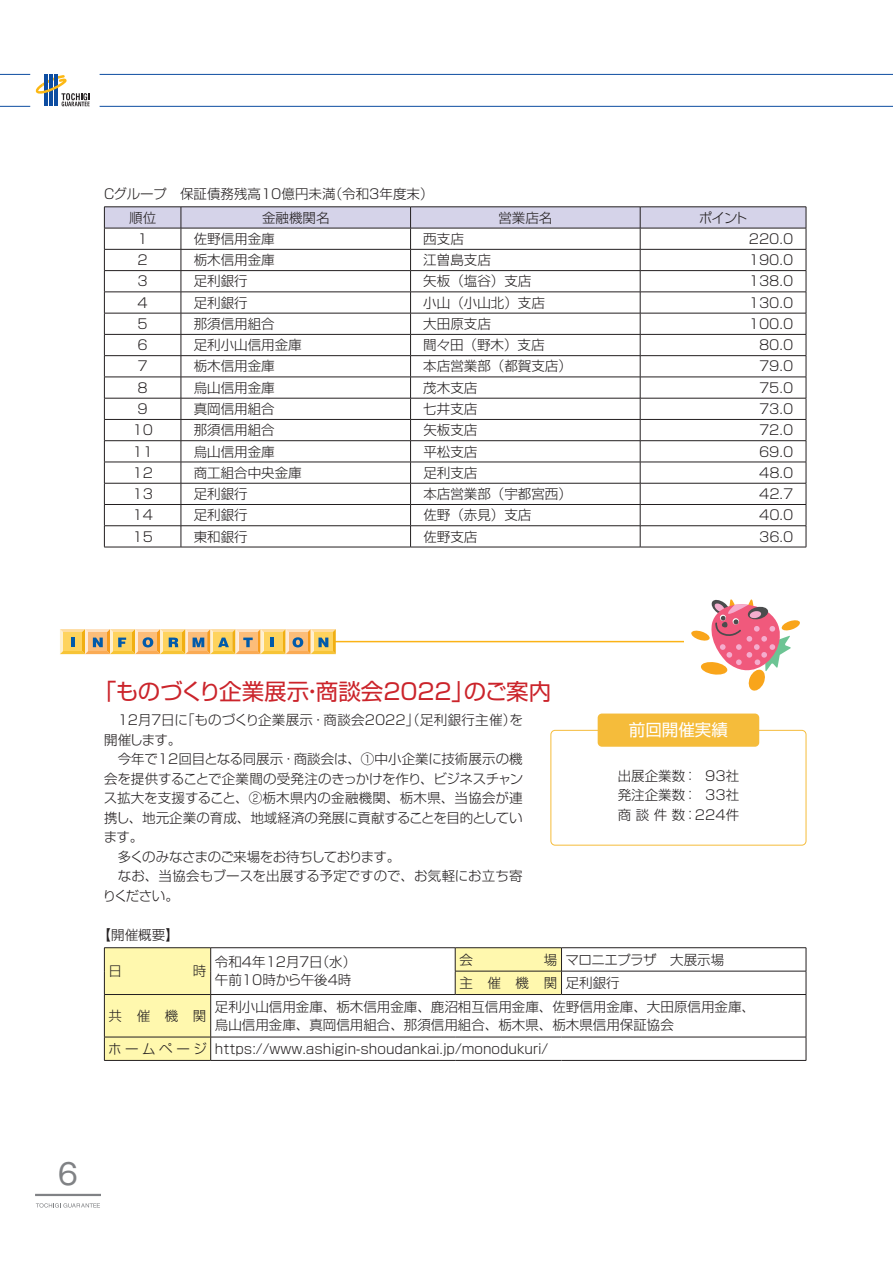
<style>
.page{position:relative;width:893px;height:1263px;background:#fff}
.page>*{position:absolute;margin:0;border:0;box-sizing:border-box;transform-origin:0 0}
.t1{font:28.65px "Gothic MB101 Pr 6";color:#808285}
.t2{font:22.5px "Shin Go Pr 6";color:#cb242b}
.t3{font:16.5px "Shin Go Pr 6";color:#fff}
.t4{font:300 13.5px/19.5px "Shin Go Pr 6";color:#231f20}
</style>
<div class="page">
<hr style="left:100px;top:106px;width:793px;height:1px;background:#0d4da1">
<hr style="left:100px;top:74px;width:793px;height:1px;background:#0d4da1">
<hr style="left:44px;top:74px;width:4px;height:32px;background:#0d4da1">
<hr style="left:49px;top:74px;width:4px;height:32px;background:#0d4da1">
<hr style="left:54px;top:74px;width:3px;height:32px;background:#0d4da1">
<svg style="left:35px;top:75px;width:55px;height:31px"></svg>
<hr style="left:0;top:106px;width:30px;height:1px;background:#0d4da1">
<hr style="left:0;top:74px;width:30px;height:1px;background:#0d4da1">
<svg style="left:104px;top:207px;width:703px;height:340px"></svg>
<hr style="left:104px;top:547px;width:77px;height:1px;background:#231f20">
<hr style="left:181px;top:547px;width:230px;height:1px;background:#231f20">
<hr style="left:411px;top:547px;width:229px;height:1px;background:#231f20">
<hr style="left:640px;top:547px;width:166px;height:1px;background:#231f20">
<hr style="left:334px;top:641px;width:468px;height:1px;background:#fbb316">
<svg style="left:60px;top:629px;width:276px;height:25px;background:#e2bf78"></svg>
<div style="left:685px;top:590px;width:121px;height:103px;background:#fff"></div>
<svg style="left:691px;top:599px;width:109px;height:92px"></svg>
<div style="left:551px;top:730px;width:255px;height:115px;border:1px solid #f5bc3b;border-radius:4px"></div>
<div style="left:598px;top:713px;width:161px;height:34px;background:#f5bc3b;border-radius:4px"></div>
<svg style="left:105px;top:948px;width:456px;height:112px"></svg>
<hr style="left:104px;top:947px;width:107px;height:1px;background:#231f20">
<hr style="left:211px;top:947px;width:244px;height:1px;background:#231f20">
<hr style="left:455px;top:947px;width:106px;height:1px;background:#231f20">
<hr style="left:561px;top:947px;width:245px;height:1px;background:#231f20">
<svg style="left:104px;top:948px;width:1px;height:46px"></svg>
<svg style="left:210px;top:948px;width:1px;height:46px"></svg>
<hr style="left:455px;top:971px;width:106px;height:1px;background:#231f20">
<svg style="left:455px;top:948px;width:1px;height:46px"></svg>
<hr style="left:561px;top:971px;width:245px;height:1px;background:#231f20">
<svg style="left:561px;top:948px;width:1px;height:46px"></svg>
<svg style="left:806px;top:948px;width:1px;height:46px"></svg>
<hr style="left:104px;top:994px;width:107px;height:1px;background:#231f20">
<hr style="left:104px;top:995px;width:1px;height:42px;background:#231f20">
<hr style="left:211px;top:994px;width:244px;height:1px;background:#231f20">
<hr style="left:210px;top:995px;width:1px;height:42px;background:#231f20">
<hr style="left:455px;top:994px;width:106px;height:1px;background:#231f20">
<hr style="left:561px;top:994px;width:245px;height:1px;background:#231f20">
<hr style="left:806px;top:995px;width:1px;height:42px;background:#231f20">
<hr style="left:104px;top:1037px;width:107px;height:1px;background:#231f20">
<svg style="left:104px;top:1037px;width:1px;height:23px"></svg>
<hr style="left:211px;top:1037px;width:244px;height:1px;background:#231f20">
<svg style="left:210px;top:1037px;width:1px;height:23px"></svg>
<hr style="left:455px;top:1037px;width:106px;height:1px;background:#231f20">
<hr style="left:561px;top:1037px;width:245px;height:1px;background:#231f20">
<svg style="left:806px;top:1037px;width:1px;height:23px"></svg>
<hr style="left:104px;top:1060px;width:107px;height:1px;background:#231f20">
<hr style="left:211px;top:1060px;width:244px;height:1px;background:#231f20">
<hr style="left:455px;top:1060px;width:106px;height:1px;background:#231f20">
<hr style="left:561px;top:1060px;width:245px;height:1px;background:#231f20">
<svg style="left:36px;top:1203px;width:64px;height:4px"></svg>
<hr style="left:35px;top:1194px;width:66px;height:2px;background:#808285">
<p class="t4" style="left:129px;top:181px;width:306px;line-height:23.5px;text-indent:-25px">Cグループ　保証債務残高10億円未満（令和3年度末）順位</p>
<p class="t4" style="left:262px;top:206px;width:69px">金融機関名</p>
<p class="t4" style="left:498px;top:206px;width:55px">営業店名</p>
<p class="t4" style="left:699px;top:206px;width:50px">ポイント</p>
<p class="t4" style="left:138px;top:228px;width:12px">1</p>
<p class="t4" style="left:194px;top:228px;width:82px">佐野信用金庫</p>
<p class="t4" style="left:423px;top:228px;width:42px">西支店</p>
<p class="t4" style="left:749px;top:228px;width:46px">220.0</p>
<p class="t4" style="left:138px;top:249px;width:12px">2</p>
<p class="t4" style="left:194px;top:249px;width:82px">栃木信用金庫</p>
<p class="t4" style="left:423px;top:249px;width:69px">江曽島支店</p>
<p class="t4" style="left:749px;top:249px;width:46px">190.0</p>
<p class="t4" style="left:138px;top:270px;width:12px">3</p>
<p class="t4" style="left:194px;top:270px;width:55px">足利銀行</p>
<p class="t4" style="left:423px;top:270px;width:109px">矢板（塩谷）支店</p>
<p class="t4" style="left:749px;top:270px;width:46px">138.0</p>
<p class="t4" style="left:138px;top:292px;width:12px">4</p>
<p class="t4" style="left:194px;top:292px;width:55px">足利銀行</p>
<p class="t4" style="left:423px;top:292px;width:123px">小山（小山北）支店</p>
<p class="t4" style="left:749px;top:292px;width:46px">130.0</p>
<p class="t4" style="left:138px;top:313px;width:12px">5</p>
<p class="t4" style="left:194px;top:313px;width:82px">那須信用組合</p>
<p class="t4" style="left:423px;top:313px;width:69px">大田原支店</p>
<p class="t4" style="left:749px;top:313px;width:46px">100.0</p>
<p class="t4" style="left:138px;top:334px;width:12px">6</p>
<p class="t4" style="left:194px;top:334px;width:109px">足利小山信用金庫</p>
<p class="t4" style="left:423px;top:334px;width:123px">間々田（野木）支店</p>
<p class="t4" style="left:759px;top:334px;width:36px">80.0</p>
<p class="t4" style="left:138px;top:355px;width:12px">7</p>
<p class="t4" style="left:194px;top:355px;width:82px">栃木信用金庫</p>
<p class="t4" style="left:423px;top:355px;width:150px">本店営業部（都賀支店）</p>
<p class="t4" style="left:759px;top:355px;width:36px">79.0</p>
<p class="t4" style="left:138px;top:377px;width:12px">8</p>
<p class="t4" style="left:194px;top:377px;width:82px">烏山信用金庫</p>
<p class="t4" style="left:423px;top:377px;width:55px">茂木支店</p>
<p class="t4" style="left:759px;top:377px;width:36px">75.0</p>
<p class="t4" style="left:138px;top:398px;width:12px">9</p>
<p class="t4" style="left:194px;top:398px;width:82px">真岡信用組合</p>
<p class="t4" style="left:423px;top:398px;width:55px">七井支店</p>
<p class="t4" style="left:759px;top:398px;width:36px">73.0</p>
<p class="t4" style="left:132px;top:419px;width:22px">10</p>
<p class="t4" style="left:194px;top:419px;width:82px">那須信用組合</p>
<p class="t4" style="left:423px;top:419px;width:56px">矢板支店</p>
<p class="t4" style="left:759px;top:419px;width:36px">72.0</p>
<p class="t4" style="left:132px;top:440px;width:22px">11</p>
<p class="t4" style="left:194px;top:440px;width:82px">烏山信用金庫</p>
<p class="t4" style="left:423px;top:440px;width:55px">平松支店</p>
<p class="t4" style="left:759px;top:440px;width:36px">69.0</p>
<p class="t4" style="left:132px;top:462px;width:22px">12</p>
<p class="t4" style="left:194px;top:462px;width:109px">商工組合中央金庫</p>
<p class="t4" style="left:423px;top:462px;width:55px">足利支店</p>
<p class="t4" style="left:759px;top:462px;width:36px">48.0</p>
<p class="t4" style="left:132px;top:483px;width:22px">13</p>
<p class="t4" style="left:194px;top:483px;width:55px">足利銀行</p>
<p class="t4" style="left:423px;top:483px;width:150px">本店営業部（宇都宮西）</p>
<p class="t4" style="left:759px;top:483px;width:36px">42.7</p>
<p class="t4" style="left:132px;top:504px;width:22px">14</p>
<p class="t4" style="left:194px;top:504px;width:55px">足利銀行</p>
<p class="t4" style="left:423px;top:504px;width:109px">佐野（赤見）支店</p>
<p class="t4" style="left:759px;top:504px;width:36px">40.0</p>
<p class="t4" style="left:132px;top:525px;width:22px">15</p>
<p class="t4" style="left:194px;top:525px;width:55px">東和銀行</p>
<p class="t4" style="left:423px;top:525px;width:55px">佐野支店</p>
<p class="t4" style="left:759px;top:525px;width:36px">36.0</p>
<h2 class="t2" style="left:94px;top:672px;width:459px">「ものづくり企業展示・商談会2022」のご案内</h2>
<p class="t4" style="left:103px;top:709px;width:422px">　12月7日に「ものづくり企業展示・商談会2022」（足利銀行主催）を開催します。<br>　今年で12回目となる同展示・商談会は、①中小企業に技術展示の機会を提供することで企業間の受発注のきっかけを作り、ビジネスチャンス拡大を支援すること、②栃木県内の金融機関、栃木県、当協会が連携し、地元企業の育成、地域経済の発展に貢献することを目的としています。<br>　多くのみなさまのご来場をお待ちしております。<br>　なお、当協会もブースを出展する予定ですので、お気軽にお立ち寄りください。</p>
<p class="t3" style="left:629px;top:716px;width:100px">前回開催実績</p>
<p class="t4" style="left:618px;top:765px;width:123px;text-align:justify">出展企業数： 93社発注企業数： 33社商談件数：224件</p>
<p class="t4" style="left:97px;top:924px;width:83px">【開催概要】</p>
<p class="t4" style="left:108px;top:960px;width:15px">日</p>
<p class="t4" style="left:193px;top:960px;width:15px">時</p>
<p class="t4" style="left:215px;top:952px;width:143px;line-height:18px">令和4年12月7日（水）午前10時から午後4時</p>
<p class="t4" style="left:459px;top:948px;width:15px">会</p>
<p class="t4" style="left:459px;top:946px;width:266px;line-height:23.4px;text-indent:84px">場 マロニエプラザ　大展示場主 催 機 関足利銀行</p>
<p class="t4" style="left:109px;top:1005px;width:99px">共催機関</p>
<p class="t4" style="left:215px;top:996px;width:541px;line-height:18px">足利小山信用金庫、栃木信用金庫、鹿沼相互信用金庫、佐野信用金庫、大田原信用金庫、烏山信用金庫、真岡信用組合、那須信用組合、栃木県、栃木県信用保証協会</p>
<p class="t4" style="left:108px;top:1038px;width:442px">ホームページ https://www.ashigin-shoudankai.jp/monodukuri/</p>
<h1 class="t1" style="left:58px;top:1150px;width:21px">6</h1>
</div>
